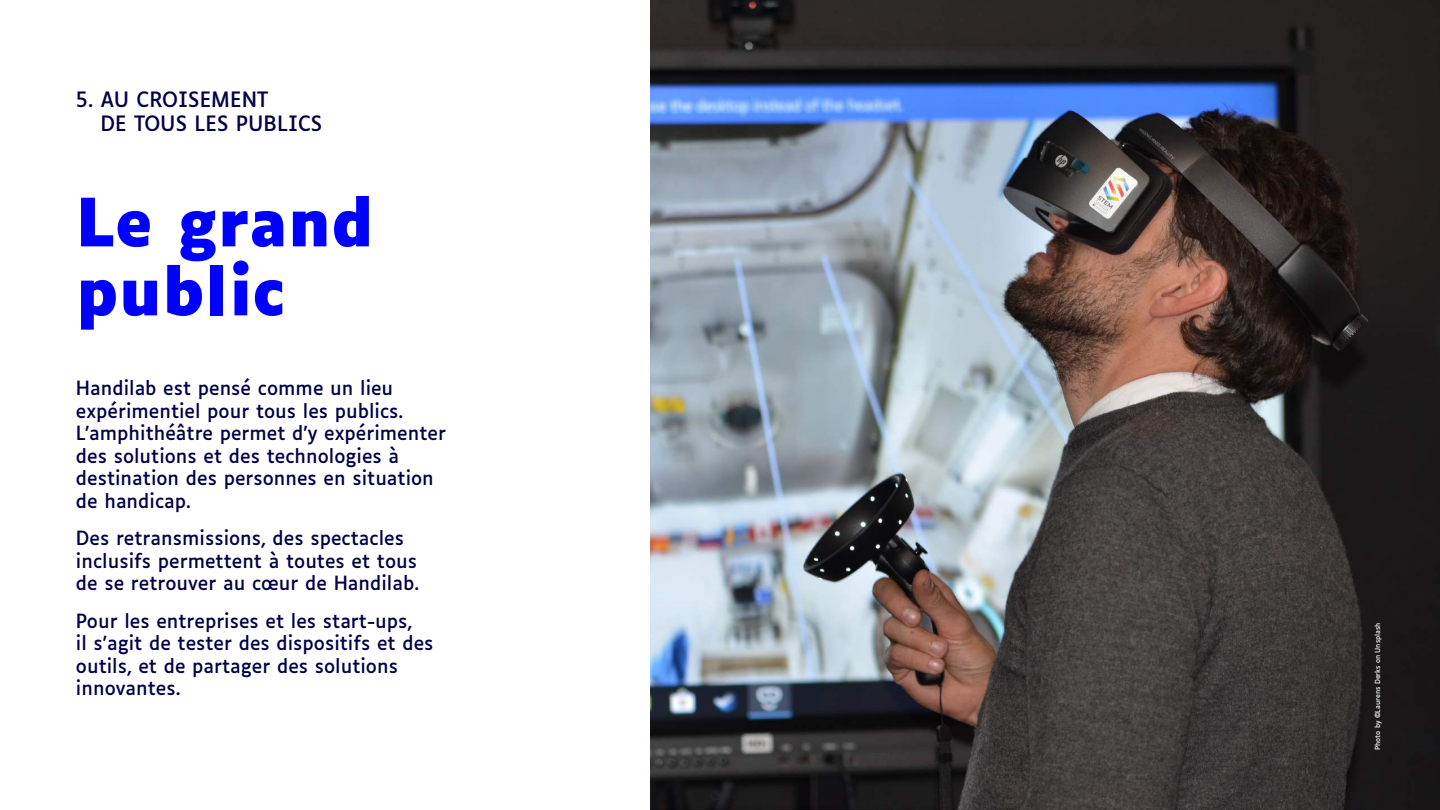
<style>
.page{position:relative;width:1440px;height:810px;background:#fff}
.page>*{position:absolute;margin:0;border:0;box-sizing:border-box;transform-origin:0 0}
.t1{font:700 63.75px/69px "Luciole";color:#00f}
.t2{font:20.25px/24.3px "Luciole";color:#000046}
.t3{font:18.75px/22.5px "Luciole";color:#000046}
.t4{font:6.75px "Luciole";color:#fff}
</style>
<div class="page">
<img style="left:650px;top:0;width:790px;height:810px">
<p class="t2" style="left:101px;top:85px;width:223px;text-indent:-25px">5. AU CROISEMENT<br>DE TOUS LES PUBLICS</p>
<h1 class="t1" style="left:76px;top:190px;width:300px">Le grand public</h1>
<p class="t3" style="left:76px;top:375px;width:372px">Handilab est pensé comme un lieu expérimentiel pour tous les publics.<br>L’amphithéâtre permet d’y expérimenter des solutions et des technologies à destination des personnes en situation de handicap.</p>
<p class="t3" style="left:76px;top:525px;width:345px">Des retransmissions, des spectacles inclusifs permettent à toutes et tous de se retrouver au cœur de Handilab.</p>
<p class="t3" style="left:76px;top:608px;width:359px">Pour les entreprises et les start-ups,<br>il s’agit de tester des dispositifs et des outils, et de partager des solutions innovantes.</p>
<p class="t4" style="left:1371px;top:750px;width:129px;rotate:-90deg">Photo by ©Laurens Derks on Unsplash</p>
</div>
